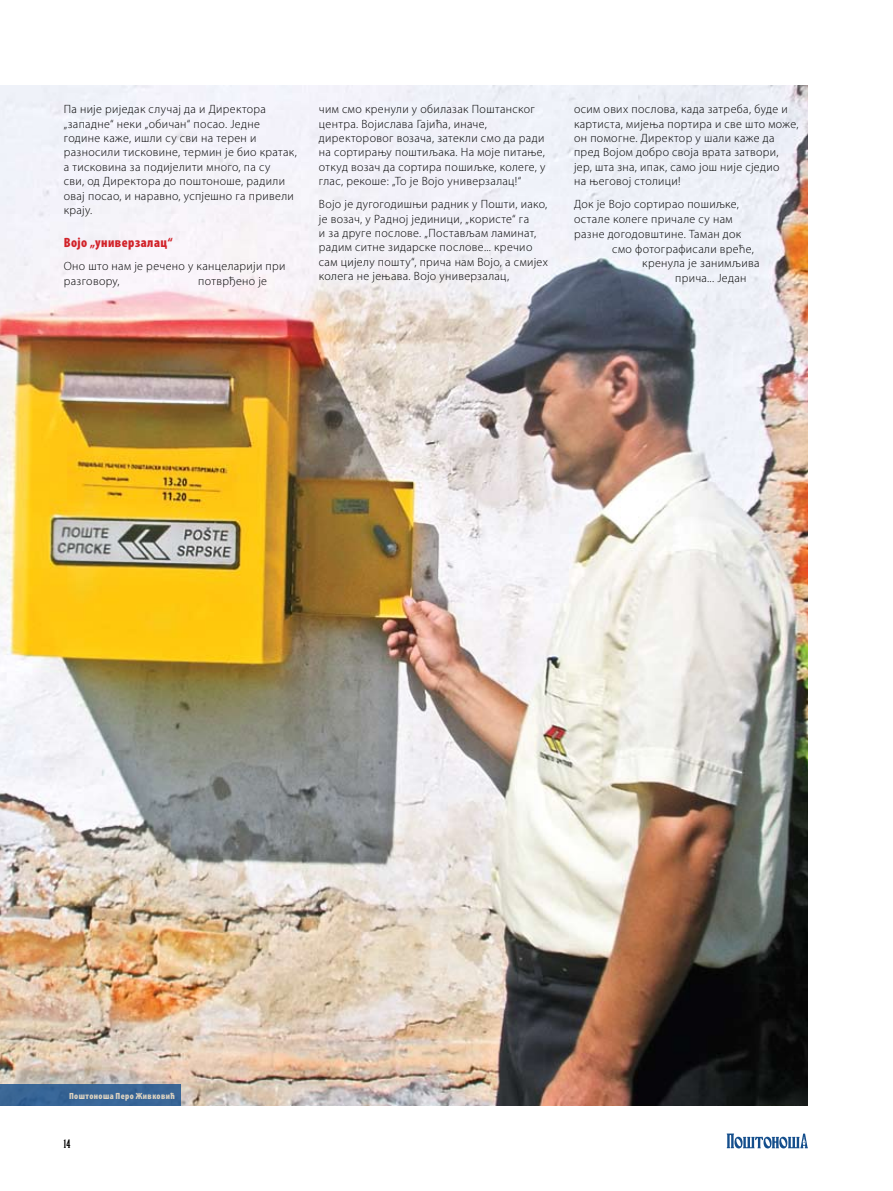
<style>
.page{position:relative;width:893px;height:1191px;background:#fff}
.page>*{position:absolute;margin:0;border:0;box-sizing:border-box;transform-origin:0 0}
.t1{font:900 condensed 13.5px "Myriad Pro";letter-spacing:.035em;color:#d2232a}
.t2{font:300 12px/14.4px "Myriad Pro";letter-spacing:.03em;color:#000}
.t3{font:12px "Windsor";color:#000}
.t4{font:900 condensed 9px "Myriad Pro";letter-spacing:.045em;color:#ded3c0}
</style>
<div class="page">
<img style="left:0;top:85px;width:808px;height:1021px">
<svg style="left:727px;top:1133px;width:81px;height:15px"></svg>
<div style="left:0;top:1084px;width:181px;height:22px;background:#386696"></div>
<p class="t2" style="left:64px;top:102px;width:235px">Па није риједак случај да и Директора „западне“ неки „обичан“ посао. Једне године каже, ишли су сви на терен и разносили тисковине, термин је био кратак, а тисковина за подијелити много, па су<br>сви, од Директора до поштоноше, радили овај посао, и наравно, успјешно га привели крају.</p>
<p class="t1" style="left:64px;top:235px;width:110px">Војо „универзалац“</p>
<p class="t2" style="left:64px;top:259px;width:223px">Оно што нам је речено у канцеларији при разговору,</p>
<p class="t2" style="left:198px;top:273px;width:70px">потврђено је</p>
<p class="t2" style="left:319px;top:102px;width:228px">чим смо кренули у обилазак Поштанског центра. Војислава Гајића, иначе, директоровог возача, затекли смо да ради на сортирању поштиљака. На моје питање, откуд возач да сортира пошиљке, колеге, у глас, рекоше: „То је Војо универзалац!“</p>
<p class="t2" style="left:319px;top:197px;width:231px">Војо је дугогодишњи радник у Пошти, иако, је возач, у Радној јединици, „користе“ га<br>и за друге послове. „Постављам ламинат, радим ситне зидарске послове... кречио сам цијелу пошту“, прича нам Војо, а смијех колега не јењава. Војо универзалац,</p>
<p class="t2" style="left:574px;top:102px;width:226px">осим ових послова, када затреба, буде и картиста, мијења портира и све што може, он помогне. Директор у шали каже да пред Војом добро своја врата затвори, јер, шта зна, ипак, само још није сједио<br>на његовој столици!</p>
<p class="t2" style="left:574px;top:197px;width:166px">Док је Војо сортирао пошиљке,</p>
<p class="t2" style="left:574px;top:212px;width:160px">остале колеге причале су нам</p>
<p class="t2" style="left:574px;top:227px;width:169px">разне догодовштине. Таман док</p>
<p class="t2" style="left:612px;top:241px;width:143px">смо фотографисали вреће,</p>
<p class="t2" style="left:642px;top:256px;width:119px">кренула је занимљива</p>
<p class="t2" style="left:675px;top:271px;width:73px">прича... Један</p>
<p class="t4" style="left:69px;top:1091px;width:107px">Поштоноша Перо Живковић</p>
<p class="t3" style="left:64px;top:1137px;width:8px">14</p>
</div>
